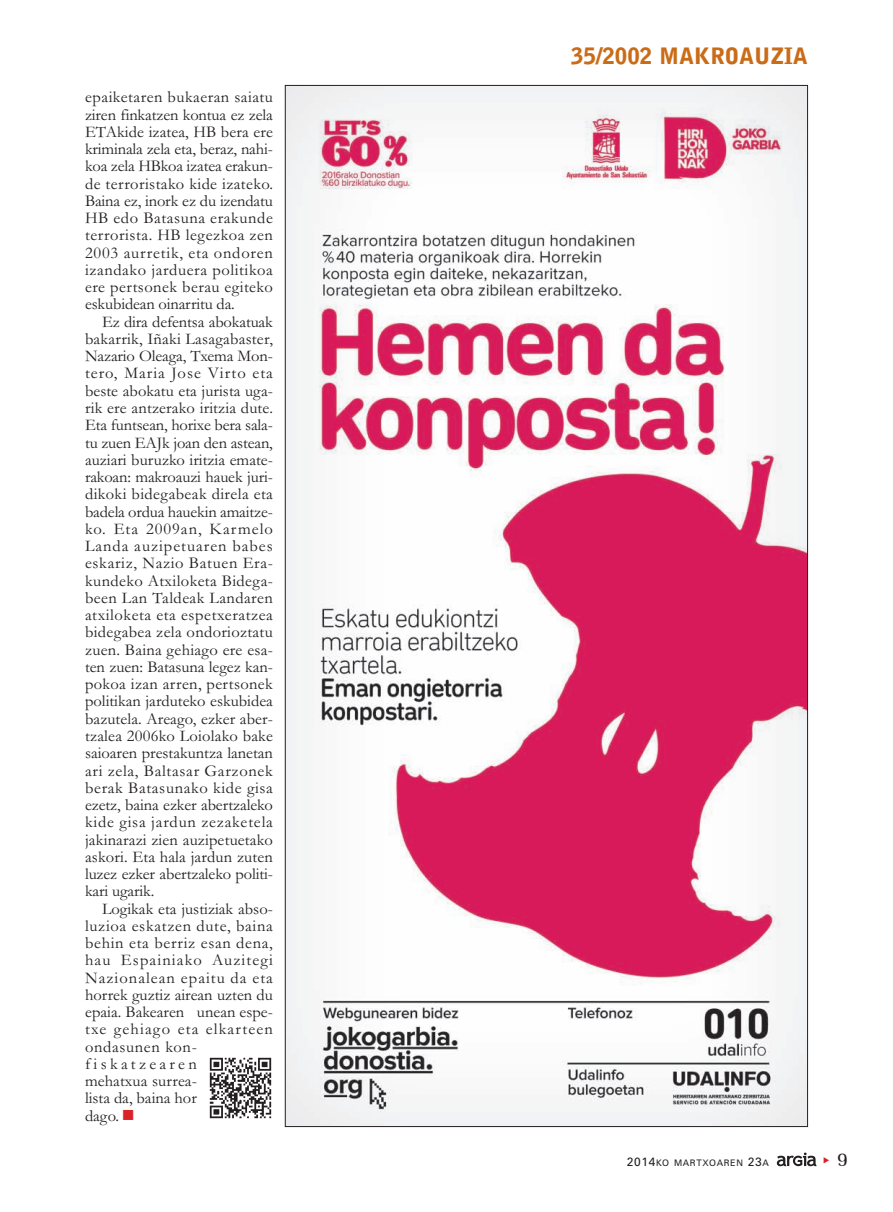
<style>
.page{position:relative;width:893px;height:1212px;background:#fff}
.page>*{position:absolute;margin:0;border:0;box-sizing:border-box;transform-origin:0 0}
.t1{font:900 22.5px "Bell Gothic Std";color:#ca6c17}
.t2{font:19.5px "Memoir";color:#231f20}
.t3{font:16.5px/17.2px "Garamond";letter-spacing:.015em;color:#231f20;text-align:justify}
.t4{font:16.5px/17.2px "Garamond";letter-spacing:.04em;color:#231f20}
.t5{font:9px "Zurich BT";letter-spacing:.075em;color:#231f20}
.s1{color:#da2128}
.s2{font-size:12px}
</style>
<div class="page">
<svg style="left:777px;top:1152px;width:39px;height:14px"></svg>
<img style="left:209px;top:1057px;width:63px;height:62px">
<img style="left:287px;top:87px;width:519px;height:1038px">
<p class="t3" style="left:85px;top:90px;width:189px">epaiketaren bukaeran saiatu ziren finkatzen kontua ez zela ETAkide izatea, HB bera ere kriminala zela eta, beraz, nahi&shy;koa zela HBkoa izatea erakun&shy;de terroristako kide izateko.<br>Baina ez, inork ez du izendatu HB edo Batasuna erakunde terrorista. HB legezkoa zen 2003 aurretik, eta ondoren izandako jarduera politikoa ere pertsonek berau egiteko eskubidean oinarritu da.</p>
<p class="t3" style="left:85px;top:315px;width:189px;text-indent:17px">Ez dira defentsa abokatuak bakarrik, Iñaki Lasagabaster, Nazario Oleaga, Txema Mon&shy;tero, Maria Jose Virto eta beste abokatu eta jurista uga&shy;rik ere antzerako iritzia dute.<br>Eta funtsean, horixe bera sala&shy;tu zuen EAJk joan den astean, auziari buruzko iritzia emate&shy;rakoan: makroauzi hauek juri&shy;dikoki bidegabeak direla eta badela ordua hauekin amaitze&shy;ko. Eta 2009an, Karmelo Landa auzipetuaren babes eskariz, Nazio Batuen Era&shy;kundeko Atxiloketa Bidega&shy;been Lan Taldeak Landaren atxiloketa eta espetxeratzea bidegabea zela ondorioztatu zuen. Baina gehiago ere esa&shy;ten zuen: Batasuna legez kan&shy;pokoa izan arren, pertsonek politikan jarduteko eskubidea bazutela. Areago, ezker aber&shy;tzalea 2006ko Loiolako bake saioaren prestakuntza lanetan ari zela, Baltasar Garzonek berak Batasunako kide gisa ezetz, baina ezker abertzaleko kide gisa jardun zezaketela jakinarazi zien auzipetuetako askori. Eta hala jardun zuten luzez ezker abertzaleko politi&shy;kari ugarik.</p>
<p class="t4" style="left:85px;top:902px;width:189px;text-indent:17px">Logikak eta justiziak abso&shy;luzioa eskatzen dute, baina behin eta berriz esan dena, hau Espainiako Auzitegi<br>Nazionalean epaitu da eta horrek guztiz airean uzten du epaia. Bakearen unean espe&shy;txe gehiago eta elkarteen ondasunen kon&shy;fiskatzearen<br>mehatxua surrea-<br>lista da, baina hor<br>dago. <span class="s1">■</span></p>
<h1 class="t1" style="left:571px;top:47px;width:238px">35/2002 MAKROAUZIA</h1>
<p class="t5" style="left:627px;top:1160px;width:144px"><span class="s2">2014</span>KO MARTXOAREN <span class="s2">23</span>A</p>
<p class="t2" style="left:837px;top:1147px;width:12px">9</p>
</div>
